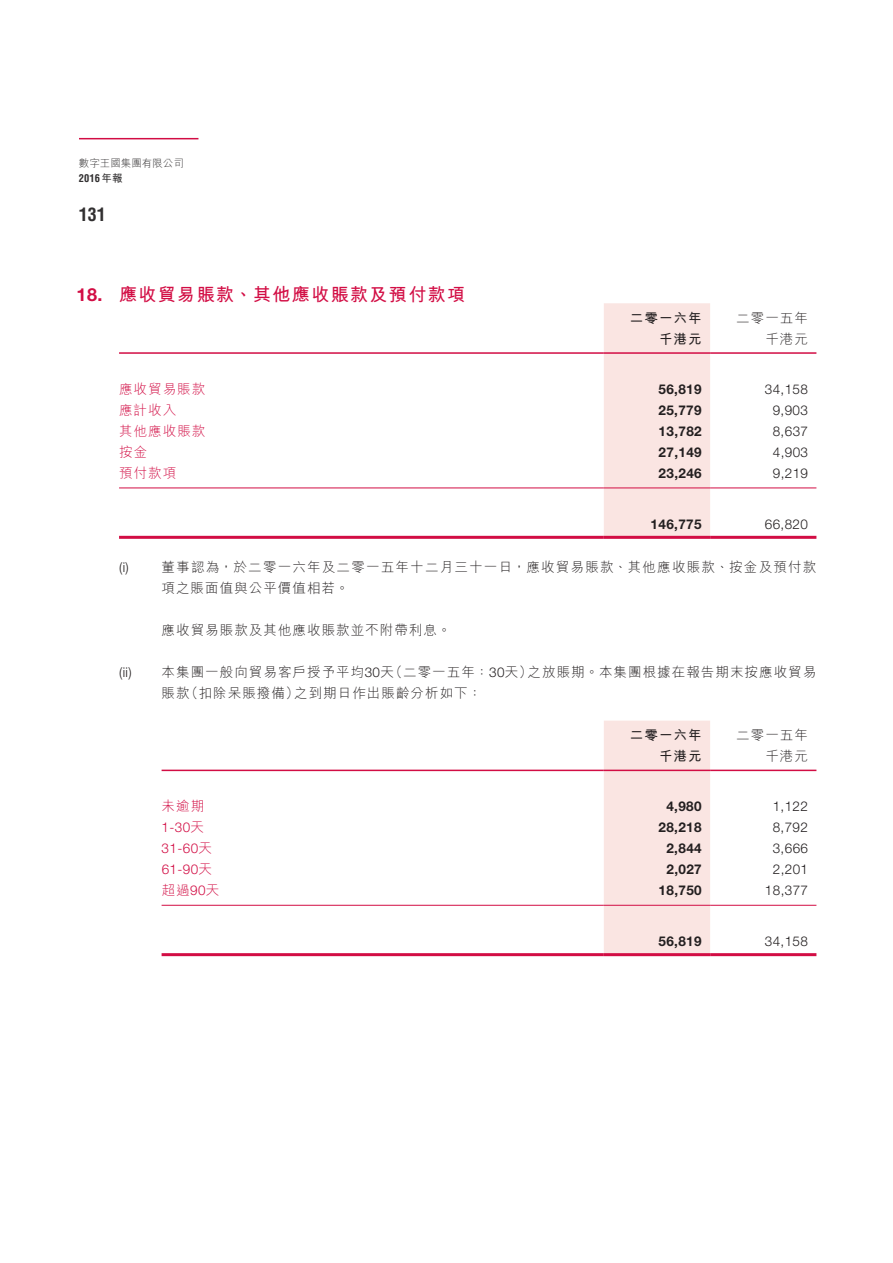
<style>
.page{position:relative;width:893px;height:1263px;background:#fff}
.page>*{position:absolute;margin:0;border:0;box-sizing:border-box;transform-origin:0 0}
.t1{font:700 18px "M Hei HK";letter-spacing:.08em;color:#d20d44}
.t2{font:700 condensed 18px "Helvetica LT Std";color:#312f30}
.t3{font:700 18px "Helvetica Neue LT Std";color:#d20d44}
.t4{font:300 13.5px "M Hei HK";letter-spacing:.08em;color:#231f20}
.t5{font:300 13.5px "Helvetica Neue LT Std";letter-spacing:.03em;color:#231f20}
.t6{font:700 13.5px "Helvetica Neue LT Std";letter-spacing:.03em;color:#231f20}
.t7{font:300 13.5px "M Hei HK";letter-spacing:.08em;color:#d20d44}
.t8{font:300 13.5px "Helvetica Neue LT Std";letter-spacing:.03em;color:#d20d44}
.t9{font:700 13.5px "M Hei HK";letter-spacing:.08em;color:#231f20}
.t10{font:300 10.5px "M Hei HK";color:#312f30}
.t11{font:700 condensed 10.5px "Helvetica LT Std";color:#312f30}
.s1{font-family:"M Hei HK";font-stretch:normal}
.s2{font-family:"Helvetica Neue LT Std"}
.s3{font-family:"M Hei HK"}
</style>
<div class="page">
<hr style="left:79px;top:138px;width:119px;height:1px;background:#d20d44">
<div style="left:604px;top:303px;width:106px;height:233px;background:#fae5e2"></div>
<hr style="left:119px;top:352px;width:485px;height:2px;background:#d20d44">
<hr style="left:604px;top:352px;width:106px;height:2px;background:#d20d44">
<hr style="left:710px;top:352px;width:106px;height:2px;background:#d20d44">
<hr style="left:119px;top:488px;width:485px;height:1px;background:#d20d44">
<hr style="left:604px;top:488px;width:106px;height:1px;background:#d20d44">
<hr style="left:710px;top:488px;width:106px;height:1px;background:#d20d44">
<hr style="left:119px;top:536px;width:485px;height:3px;background:#d20d44">
<hr style="left:604px;top:536px;width:106px;height:3px;background:#d20d44">
<hr style="left:710px;top:536px;width:106px;height:3px;background:#d20d44">
<div style="left:604px;top:721px;width:106px;height:232px;background:#fae5e2"></div>
<hr style="left:162px;top:770px;width:442px;height:1px;background:#d20d44">
<hr style="left:604px;top:770px;width:106px;height:1px;background:#d20d44">
<hr style="left:710px;top:770px;width:106px;height:1px;background:#d20d44">
<hr style="left:162px;top:905px;width:442px;height:1px;background:#d20d44">
<hr style="left:604px;top:905px;width:106px;height:1px;background:#d20d44">
<hr style="left:710px;top:905px;width:106px;height:1px;background:#d20d44">
<hr style="left:162px;top:953px;width:442px;height:3px;background:#d20d44">
<hr style="left:604px;top:953px;width:106px;height:3px;background:#d20d44">
<hr style="left:710px;top:953px;width:106px;height:3px;background:#d20d44">
<p class="t10" style="left:79px;top:155px;width:106px">數字王國集團有限公司</p>
<p class="t11" style="left:79px;top:171px;width:45px">2016<span class="s1">年報</span></p>
<h1 class="t2" style="left:79px;top:203px;width:28px">131</h1>
<h1 class="t3" style="left:77px;top:283px;width:28px">18.</h1>
<h1 class="t1" style="left:119px;top:281px;width:348px">應收貿易賬款、其他應收賬款及預付款項</h1>
<p class="t9" style="left:630px;top:308px;width:73px">二零一六年</p>
<p class="t4" style="left:736px;top:308px;width:73px">二零一五年</p>
<p class="t9" style="left:659px;top:329px;width:44px">千港元</p>
<p class="t4" style="left:765px;top:329px;width:44px">千港元</p>
<p class="t7" style="left:119px;top:380px;width:88px">應收貿易賬款</p>
<p class="t6" style="left:658px;top:381px;width:45px">56,819</p>
<p class="t5" style="left:765px;top:381px;width:45px">34,158</p>
<p class="t7" style="left:119px;top:401px;width:59px">應計收入</p>
<p class="t6" style="left:658px;top:402px;width:45px">25,779</p>
<p class="t5" style="left:773px;top:402px;width:37px">9,903</p>
<p class="t7" style="left:119px;top:422px;width:88px">其他應收賬款</p>
<p class="t6" style="left:659px;top:423px;width:45px">13,782</p>
<p class="t5" style="left:773px;top:423px;width:37px">8,637</p>
<p class="t7" style="left:119px;top:443px;width:30px">按金</p>
<p class="t6" style="left:659px;top:444px;width:45px">27,149</p>
<p class="t5" style="left:773px;top:444px;width:37px">4,903</p>
<p class="t7" style="left:119px;top:464px;width:59px">預付款項</p>
<p class="t6" style="left:659px;top:465px;width:45px">23,246</p>
<p class="t5" style="left:773px;top:465px;width:37px">9,219</p>
<p class="t5" style="left:119px;top:559px;width:11px">)i(</p>
<p class="t5" style="left:119px;top:664px;width:14px">)i i(</p>
<p class="t6" style="left:651px;top:515px;width:53px">146,775</p>
<p class="t4" style="left:162px;top:557px;width:656px">董事認為，於二零一六年及二零一五年十二月三十一日，應收貿易賬款、其他應收賬款、按金及預付款</p>
<p class="t5" style="left:765px;top:515px;width:45px">66,820</p>
<p class="t4" style="left:162px;top:578px;width:189px">項之賬面值與公平價值相若。</p>
<p class="t4" style="left:162px;top:620px;width:291px">應收貿易賬款及其他應收賬款並不附帶利息。</p>
<p class="t4" style="left:389px;top:662px;width:144px">（二零一五年：<span class="s2">30</span>天）</p>
<p class="t4" style="left:162px;top:662px;width:234px">本集團一般向貿易客戶授予平均<span class="s2">30</span>天</p>
<p class="t4" style="left:528px;top:662px;width:290px">之放賬期。本集團根據在報告期末按應收貿易</p>
<p class="t4" style="left:185px;top:683px;width:116px">（扣除呆賬撥備）</p>
<p class="t4" style="left:294px;top:683px;width:189px">之到期日作出賬齡分析如下：</p>
<p class="t4" style="left:161px;top:683px;width:30px">賬款</p>
<p class="t7" style="left:162px;top:797px;width:44px">未逾期</p>
<p class="t8" style="left:162px;top:819px;width:44px">1-30<span class="s3">天</span></p>
<p class="t8" style="left:162px;top:840px;width:52px">31-60<span class="s3">天</span></p>
<p class="t8" style="left:162px;top:861px;width:52px">61-90<span class="s3">天</span></p>
<p class="t7" style="left:162px;top:881px;width:59px">超過<span class="s2">90</span>天</p>
<p class="t9" style="left:630px;top:725px;width:73px">二零一六年</p>
<p class="t4" style="left:736px;top:725px;width:73px">二零一五年</p>
<p class="t9" style="left:659px;top:746px;width:44px">千港元</p>
<p class="t4" style="left:765px;top:746px;width:44px">千港元</p>
<p class="t6" style="left:666px;top:798px;width:37px">4,980</p>
<p class="t5" style="left:773px;top:798px;width:37px">1,122</p>
<p class="t6" style="left:658px;top:819px;width:45px">28,218</p>
<p class="t5" style="left:773px;top:819px;width:37px">8,792</p>
<p class="t6" style="left:666px;top:840px;width:37px">2,844</p>
<p class="t5" style="left:773px;top:840px;width:37px">3,666</p>
<p class="t6" style="left:666px;top:861px;width:37px">2,027</p>
<p class="t5" style="left:773px;top:861px;width:37px">2,201</p>
<p class="t6" style="left:659px;top:882px;width:45px">18,750</p>
<p class="t5" style="left:765px;top:882px;width:45px">18,377</p>
<p class="t6" style="left:658px;top:933px;width:45px">56,819</p>
<p class="t5" style="left:765px;top:933px;width:45px">34,158</p>
</div>
